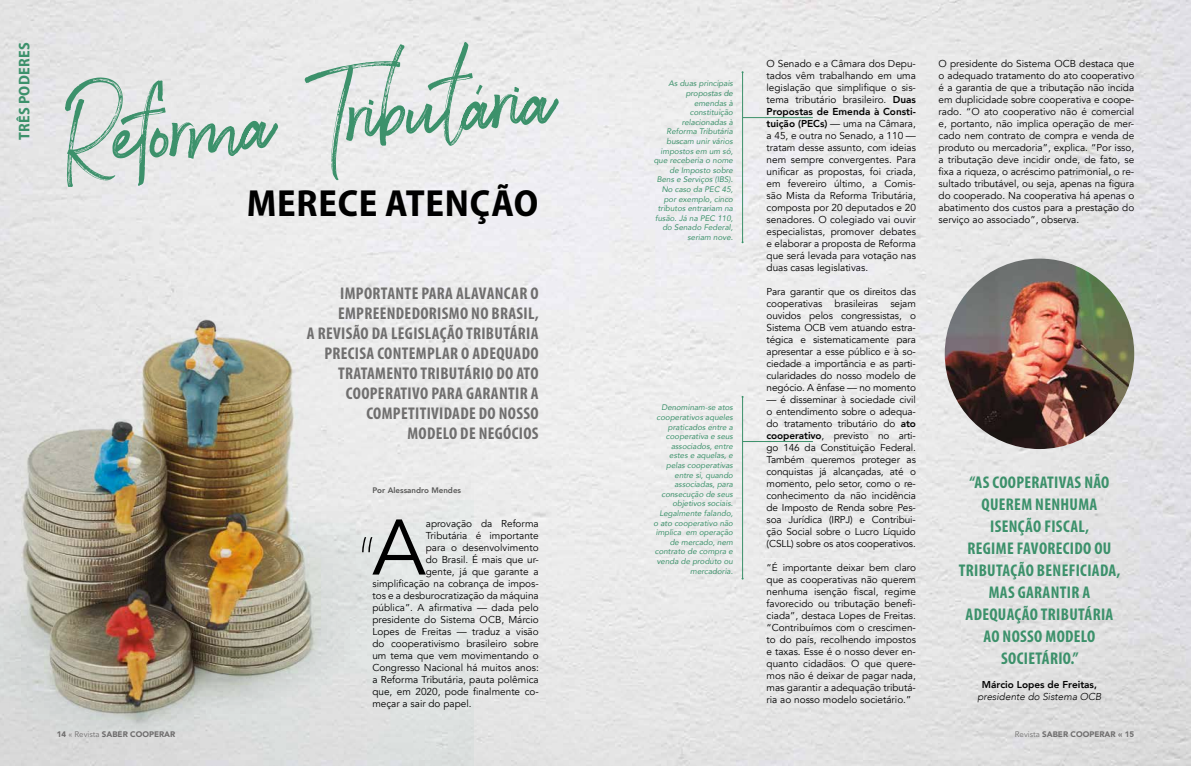
<style>
.page{position:relative;width:1191px;height:766px;background:#fff}
.page>*{position:absolute;margin:0;border:0;box-sizing:border-box;transform-origin:0 0}
.t1{font:77.8px "Avenir";color:#000}
.t2{font:700 semi-condensed 37.9px "Myriad Pro";letter-spacing:.02em;color:#000}
.t3{font:700 condensed 17px/20px "Myriad Pro";letter-spacing:.02em;color:#706f6f;text-align:right}
.t4{font:700 condensed 17px/22px "Myriad Pro";letter-spacing:.02em;color:#3c916b;text-align:center}
.t5{font:700 semi-condensed 15.5px "Myriad Pro";letter-spacing:.02em;color:#3c916b}
.t6{font:10px/12px "Avenir";color:#000;text-align:justify}
.t7{font:italic 300 10px "Avenir";color:#000}
.t8{font:800 10px "Avenir";color:#000}
.t9{font:italic 8px/9.6px "Avenir";color:#3c916b;text-align:right}
.t10{font:900 8px "Avenir LT Std";color:#706f6f}
.t11{font:800 8px "Avenir";color:#575756}
.s1{font-weight:800}
.s2{font-weight:400}
</style>
<div class="page">
<svg style="left:65px;top:42px;width:494px;height:145px;background:#d7e0dc"></svg>
<img style="left:0;top:281px;width:474px;height:484px">
<hr style="left:742px;top:117px;width:71px;height:1px;background:#3c916b">
<hr style="left:742px;top:72px;width:1px;height:170px;background:#3c916b">
<hr style="left:742px;top:441px;width:71px;height:1px;background:#3c916b">
<hr style="left:742px;top:397px;width:1px;height:181px;background:#3c916b">
<img style="left:944px;top:258px;width:190px;height:191px">
<h3 class="t5" style="left:16px;top:140px;width:99px;rotate:-90deg">TRÊS PODERES</h3>
<h2 class="t2" style="left:247px;top:182px;width:293px">MERECE ATENÇÃO</h2>
<h3 class="t3" style="left:307px;top:283px;width:233px">IMPORTANTE PARA ALAVANCAR O<br>EMPREENDEDORISMO NO BRASIL,<br>A REVISÃO DA LEGISLAÇÃO TRIBUTÁRIA<br>PRECISA CONTEMPLAR O ADEQUADO<br>TRATAMENTO TRIBUTÁRIO DO ATO<br>COOPERATIVO PARA GARANTIR A<br>COMPETITIVIDADE DO NOSSO<br>MODELO DE NEGÓCIOS</h3>
<p class="t11" style="left:372px;top:483px;width:90px">Por Alessandro Mendes</p>
<h1 class="t1" style="left:372px;top:501px;width:55px">A</h1>
<p class="t6" style="left:426px;top:517px;width:114px">aprovação da Reforma</p>
<p class="t6" style="left:426px;top:529px;width:114px">Tributária é importante</p>
<p class="t6" style="left:426px;top:541px;width:114px">para o desenvolvimento</p>
<p class="t6" style="left:426px;top:553px;width:114px">do Brasil. É mais que ur-</p>
<p class="t6" style="left:426px;top:565px;width:114px">gente, já que garante a</p>
<p class="t6" style="left:372px;top:577px;width:168px">simplificação na cobrança de impos-</p>
<p class="t6" style="left:372px;top:589px;width:168px">tos e a desburocratização da máquina</p>
<p class="t6" style="left:372px;top:601px;width:168px">pública”. A afirmativa — dada pelo</p>
<p class="t6" style="left:372px;top:613px;width:168px">presidente do Sistema OCB, Márcio</p>
<p class="t6" style="left:372px;top:625px;width:168px">Lopes de Freitas — traduz a visão</p>
<p class="t6" style="left:372px;top:637px;width:168px">do cooperativismo brasileiro sobre</p>
<p class="t6" style="left:372px;top:649px;width:168px">um tema que vem movimentando o</p>
<p class="t6" style="left:372px;top:661px;width:168px">Congresso Nacional há muitos anos:</p>
<p class="t6" style="left:372px;top:673px;width:168px">a Reforma Tributária, pauta polêmica</p>
<p class="t6" style="left:372px;top:685px;width:168px">que, em 2020, pode finalmente co-</p>
<p class="t6" style="left:372px;top:697px;width:101px">meçar a sair do papel.</p>
<p class="t9" style="left:653px;top:79px;width:81px">As duas principais propostas de emendas à constituição relacionadas à<br>Reforma Tributária buscam unir vários impostos em um só, que receberia o nome de Imposto sobre<br>Bens e Serviços (IBS).<br>No caso da PEC 45, por exemplo, cinco tributos entrariam na fusão. Já na PEC 110, do Senado Federal, seriam nove.</p>
<p class="t9" style="left:653px;top:402px;width:81px">Denominam-se atos cooperativos aqueles praticados entre a cooperativa e seus associados, entre estes e aquelas, e pelas cooperativas entre si, quando associadas, para consecução de seus objetivos sociais.<br>Legalmente falando, o ato cooperativo não implica em operação de mercado, nem contrato de compra e venda de produto ou mercadoria.</p>
<p class="t6" style="left:766px;top:57px;width:151px">O Senado e a Câmara dos Depu&shy;tados vêm trabalhando em uma legislação que simplifique o sis&shy;tema tributário brasileiro. <span class="s1">Duas Propostas de Emenda à Consti&shy;tuição (PECs)</span> — uma na Câmara, a 45, e outra no Senado, a 110 — tratam desse assunto, com ideias nem sempre convergentes. Para unificar as propostas, foi criada, em fevereiro último, a Comis&shy;são Mista da Reforma Tributária, composta por 20 deputados e 20 senadores. O colegiado vai ouvir especialistas, promover debates e elaborar a proposta de Reforma que será levada para votação nas duas casas legislativas.</p>
<p class="t6" style="left:766px;top:285px;width:151px">Para garantir que os direitos das cooperativas brasileiras sejam ouvidos pelos congressistas, o Sistema OCB vem atuando estra&shy;tégica e sistematicamente para apresentar a esse público e à so&shy;ciedade a importância e as parti&shy;cularidades do nosso modelo de negócio. A ênfase — no momento</p>
<p class="t6" style="left:766px;top:393px;width:151px">— é disseminar à sociedade civil o entendimento sobre o adequa&shy;do tratamento tributário do <span class="s1">ato cooperativo</span>, previsto no arti&shy;go 146 da Constituição Federal.<br>Também queremos proteger as conquistas já alcançadas, até o momento, pelo setor, como o re&shy;conhecimento da não incidência de Imposto de Renda sobre Pes&shy;soa Jurídica (IRPJ) e Contribui&shy;ção Social sobre o Lucro Líquido (CSLL) sobre os atos cooperativos.</p>
<p class="t6" style="left:766px;top:561px;width:151px">“É importante deixar bem claro que as cooperativas não querem nenhuma isenção fiscal, regime favorecido ou tributação benefi&shy;ciada”, destaca Lopes de Freitas. “Contribuímos com o crescimen&shy;to do país, recolhendo impostos e taxas. Esse é o nosso dever en&shy;quanto cidadãos. O que quere&shy;mos não é deixar de pagar nada, mas garantir a adequação tributá&shy;ria ao nosso modelo societário.”</p>
<p class="t6" style="left:938px;top:57px;width:197px">O presidente do Sistema OCB destaca que o adequado tratamento do ato cooperativo é a garantia de que a tributação não incida em duplicidade sobre cooperativa e coope&shy;rado. “O ato cooperativo não é comercial e, portanto, não implica operação de mer&shy;cado nem contrato de compra e venda de produto ou mercadoria”, explica. “Por isso, a tributação deve incidir onde, de fato, se fixa a riqueza, o acréscimo patrimonial, o re&shy;sultado tributável, ou seja, apenas na figura do cooperado. Na cooperativa há apenas o abatimento dos custos para a prestação do serviço ao associado”, observa.</p>
<h3 class="t4" style="left:958px;top:471px;width:163px">“AS COOPERATIVAS NÃO<br>QUEREM NENHUMA<br>ISENÇÃO FISCAL,<br>REGIME FAVORECIDO OU<br>TRIBUTAÇÃO BENEFICIADA,<br>MAS GARANTIR A<br>ADEQUAÇÃO TRIBUTÁRIA<br>AO NOSSO MODELO<br>SOCIETÁRIO.”</h3>
<p class="t8" style="left:982px;top:676px;width:116px">Márcio Lopes de Freitas,</p>
<p class="t7" style="left:977px;top:690px;width:125px">presidente do Sistema OCB</p>
<p class="t10" style="left:57px;top:729px;width:120px">14 <span class="s2">« Revista</span> SABER COOPERAR</p>
<p class="t10" style="left:1014px;top:729px;width:121px"><span class="s2">Revista</span> SABER COOPERAR « 15</p>
</div>
